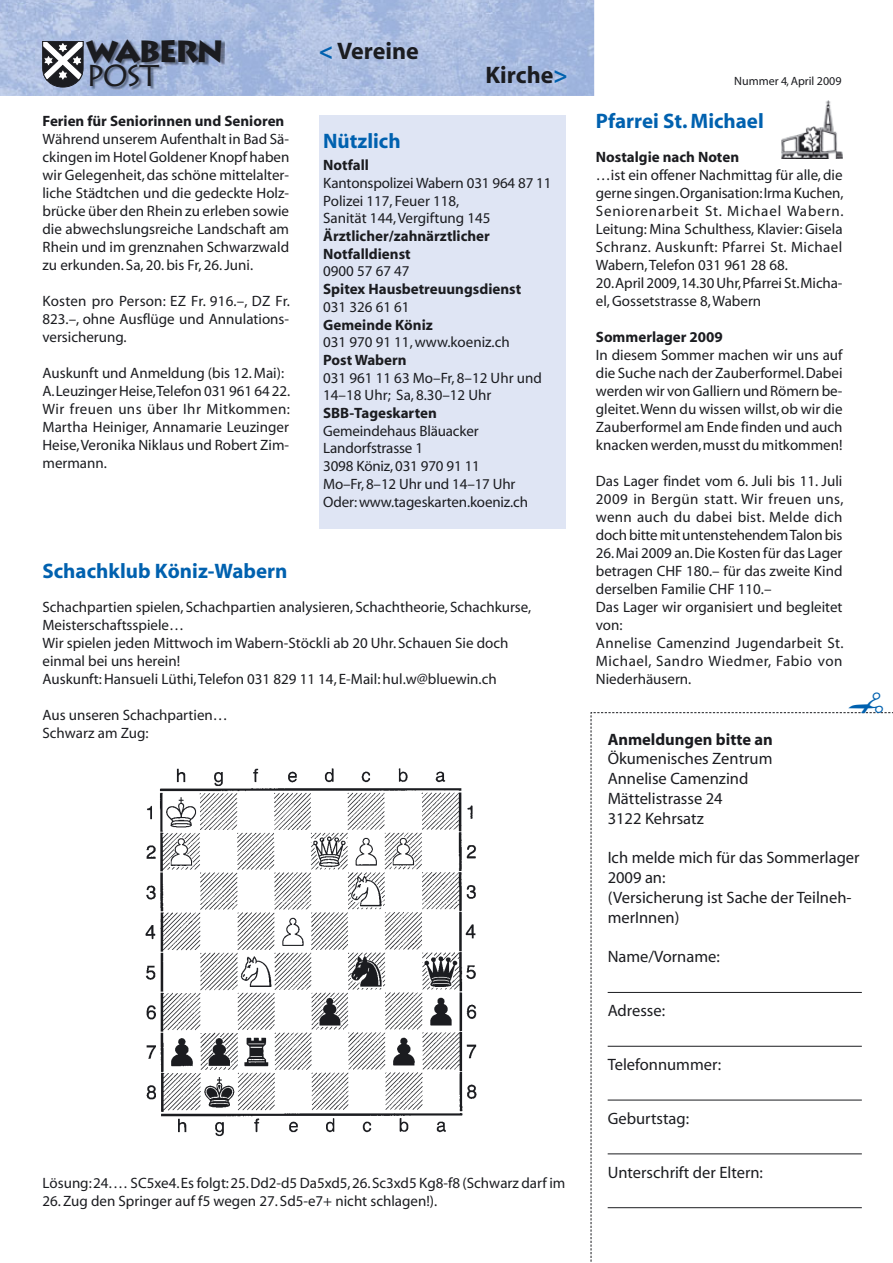
<style>
.page{position:relative;width:893px;height:1263px;background:#fff}
.page>*{position:absolute;margin:0;border:0;box-sizing:border-box;transform-origin:0 0}
.t1{font:900 30.3px "Lithos";letter-spacing:-.07em;color:#1b1c20}
.t2{font:30.3px "Lithos";color:#1b1c20}
.t3{font:700 24px "Myriad";color:#1b1c20}
.t4{font:700 21px "Myriad";color:#0061af}
.t5{font:16.5px/19.8px "Myriad";color:#1b1c20}
.t6{font:700 16.5px "Myriad";color:#1b1c20}
.t7{font:15px/18px "Myriad";color:#1b1c20}
.t8{font:700 15px/17.7px "Myriad";color:#1b1c20}
.t9{font:12px "Myriad";color:#1b1c20}
.s1{color:#0061af}
</style>
<div class="page">
<img style="left:1px;top:0;width:593px;height:96px">
<img style="left:87px;top:40px;width:138px;height:49px">
<svg style="left:42px;top:41px;width:41px;height:46px"></svg>
<div style="left:319px;top:115px;width:246px;height:414px;background:#dfe5f4"></div>
<img style="left:781px;top:101px;width:61px;height:57px">
<img style="left:145px;top:768px;width:332px;height:369px">
<svg style="left:590px;top:712px;width:303px;height:550px"></svg>
<h1 class="t1" style="left:86px;top:34px;width:139px">WABERN</h1>
<h1 class="t2" style="left:86px;top:57px;width:75px">Post</h1>
<p class="t8" style="left:42px;top:113px;width:243px">Ferien für Seniorinnen und Senioren</p>
<p class="t7" style="left:42px;top:131px;width:248px;text-align:justify">Während unserem Aufenthalt in Bad Sä&shy;ckingen im Hotel Goldener Knopf haben wir Gelegenheit, das schöne mittelalter&shy;liche Städtchen und die gedeckte Holz&shy;brücke über den Rhein zu erleben sowie die abwechslungsreiche Landschaft am Rhein und im grenznahen Schwarzwald zu erkunden. Sa, 20. bis Fr, 26. Juni.</p>
<p class="t7" style="left:42px;top:293px;width:249px;text-align:justify">Kosten pro Person: EZ Fr. 916.–, DZ Fr.<br>823.–, ohne Ausflüge und Annulations&shy;versicherung.</p>
<p class="t7" style="left:42px;top:365px;width:249px">Auskunft und Anmeldung (bis 12. Mai):<br>A. Leuzinger Heise,Telefon 031 961 64 22.<br>Wir freuen uns über Ihr Mitkommen:<br>Martha Heiniger, Annamarie Leuzinger Heise, Veronika Niklaus und Robert Zim&shy;mermann.</p>
<h2 class="t3" style="left:319px;top:42px;width:101px"><span class="s1">&lt;</span> Vereine</h2>
<h2 class="t3" style="left:485px;top:66px;width:84px">Kirche<span class="s1">&gt;</span></h2>
<h3 class="t4" style="left:323px;top:133px;width:79px">Nützlich</h3>
<p class="t8" style="left:323px;top:158px;width:47px">Notfall</p>
<p class="t7" style="left:323px;top:175px;width:230px">Kantonspolizei Wabern 031 964 87 11<br>Polizei 117, Feuer 118,<br>Sanität 144, Vergiftung 145</p>
<p class="t8" style="left:323px;top:228px;width:168px">Ärztlicher/zahnärztlicher<br>Notfalldienst</p>
<p class="t7" style="left:323px;top:264px;width:88px">0900 57 67 47</p>
<p class="t8" style="left:323px;top:281px;width:199px">Spitex Hausbetreuungsdienst</p>
<p class="t7" style="left:323px;top:299px;width:88px">031 326 61 61</p>
<p class="t8" style="left:323px;top:317px;width:111px">Gemeinde Köniz</p>
<p class="t7" style="left:323px;top:334px;width:188px">031 970 91 11, www.koeniz.ch</p>
<p class="t8" style="left:323px;top:352px;width:85px">Post Wabern</p>
<p class="t7" style="left:323px;top:370px;width:220px">031 961 11 63 Mo–Fr, 8–12 Uhr und<br>14–18 Uhr; Sa, 8.30–12 Uhr</p>
<p class="t8" style="left:323px;top:405px;width:115px">SBB-Tageskarten</p>
<p class="t7" style="left:323px;top:423px;width:206px">Gemeindehaus Bläuacker<br>Landorfstrasse 1<br>3098 Köniz, 031 970 91 11<br>Mo–Fr, 8–12 Uhr und 14–17 Uhr<br>Oder: www.tageskarten.koeniz.ch</p>
<h3 class="t4" style="left:42px;top:563px;width:246px">Schachklub Köniz-Wabern</h3>
<p class="t7" style="left:42px;top:599px;width:490px">Schachpartien spielen, Schachpartien analysieren, Schachtheorie, Schachkurse, Meisterschaftsspiele…<br>Wir spielen jeden Mittwoch im Wabern-Stöckli ab 20 Uhr. Schauen Sie doch einmal bei uns herein!<br>Auskunft: Hansueli Lüthi, Telefon 031 829 11 14, E-Mail: hul.w@bluewin.ch</p>
<p class="t7" style="left:42px;top:707px;width:187px">Aus unseren Schachpartien…<br>Schwarz am Zug:</p>
<p class="t7" style="left:42px;top:1175px;width:524px">Lösung: 24. … SC5xe4. Es folgt: 25. Dd2-d5 Da5xd5, 26. Sc3xd5 Kg8-f8 (Schwarz darf im</p>
<p class="t7" style="left:42px;top:1193px;width:396px">26. Zug den Springer auf f5 wegen 27. Sd5-e7+ nicht schlagen!).</p>
<p class="t9" style="left:734px;top:77px;width:109px">Nummer 4, April 2009</p>
<h3 class="t4" style="left:596px;top:113px;width:169px">Pfarrei St. Michael</h3>
<p class="t8" style="left:596px;top:149px;width:145px">Nostalgie nach Noten</p>
<p class="t7" style="left:596px;top:167px;width:249px;text-align:justify">…ist ein offener Nachmittag für alle, die gerne singen. Organisation: Irma Kuchen, Seniorenarbeit St. Michael Wabern.<br>Leitung: Mina Schulthess, Klavier: Gisela Schranz. Auskunft: Pfarrei St. Michael Wabern, Telefon 031 961 28 68.</p>
<p class="t7" style="left:596px;top:275px;width:248px">20. April 2009, 14.30 Uhr, Pfarrei St. Micha&shy;el, Gossetstrasse 8, Wabern</p>
<p class="t8" style="left:596px;top:329px;width:128px">Sommerlager 2009</p>
<p class="t7" style="left:596px;top:347px;width:248px;text-align:justify">In diesem Sommer machen wir uns auf die Suche nach der Zauberformel. Dabei werden wir von Galliern und Römern be&shy;gleitet. Wenn du wissen willst, ob wir die Zauberformel am Ende finden und auch knacken werden, musst du mitkommen!</p>
<p class="t7" style="left:596px;top:473px;width:249px;text-align:justify">Das Lager findet vom 6. Juli bis 11. Juli 2009 in Bergün statt. Wir freuen uns, wenn auch du dabei bist. Melde dich doch bitte mit untenstehendem Talon bis</p>
<p class="t7" style="left:596px;top:545px;width:249px">26. Mai 2009 an. Die Kosten für das Lager betragen CHF 180.– für das zweite Kind derselben Familie CHF 110.–<br>Das Lager wir organisiert und begleitet von:<br>Annelise Camenzind Jugendarbeit St.<br>Michael, Sandro Wiedmer, Fabio von<br>Niederhäusern.</p>
<p class="t6" style="left:608px;top:733px;width:167px">Anmeldungen bitte an</p>
<p class="t5" style="left:608px;top:750px;width:166px">Ökumenisches Zentrum<br>Annelise Camenzind<br>Mättelistrasse 24<br>3122 Kehrsatz</p>
<p class="t5" style="left:608px;top:849px;width:253px">Ich melde mich für das Sommerlager<br>2009 an:<br>(Versicherung ist Sache der Teilneh&shy;merInnen)</p>
<p class="t5" style="left:608px;top:948px;width:114px">Name/Vorname:</p>
<p class="t5" style="left:608px;top:1002px;width:59px">Adresse:</p>
<p class="t5" style="left:608px;top:1056px;width:115px">Telefonnummer:</p>
<p class="t5" style="left:608px;top:1110px;width:83px">Geburtstag:</p>
<p class="t5" style="left:608px;top:1163px;width:157px">Unterschrift der Eltern:</p>
</div>
